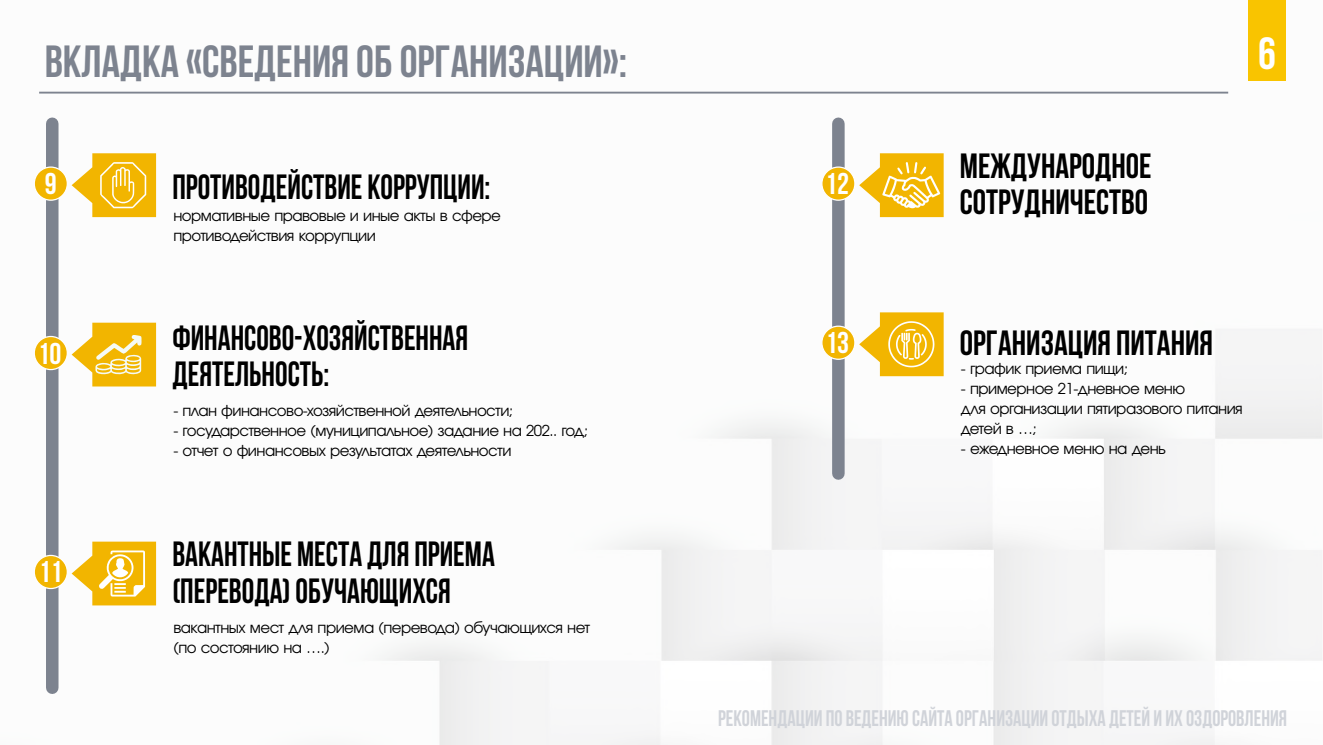
<style>
.page{position:relative;width:1323px;height:745px;background:#fff}
.page>*{position:absolute;margin:0;border:0;box-sizing:border-box;transform-origin:0 0}
.t1{font:700 45px "Bebas Neue";color:#7d838f}
.t2{font:700 45px "Bebas Neue";color:#fff}
.t3{font:700 35px/36.4px "Bebas Neue";color:#000;scale:.9 1}
.t4{font:700 35px/36.4px "Bebas Neue";color:#000;scale:.96 1}
.t5{font:700 30px "Bebas Neue";color:#fff}
.t6{font:700 22.5px "Bebas Neue";color:#d0d3d9;scale:.91 1}
.t7{font:15px/20px "Evolventa";letter-spacing:-.035em;color:#000}
</style>
<div class="page">
<img style="left:39px;top:80px;width:1284px;height:664px">
<div style="left:1248px;top:0;width:38px;height:80px;background:#f9c400"></div>
<hr style="left:39px;top:92px;width:1189px;height:1px;background:#7d838f">
<div style="left:832px;top:124px;width:13px;height:349px;background:#7d838f"></div>
<div style="left:821px;top:166px;width:34px;height:35px;background:#f2b500;border:1px solid #fff;border-radius:50%"></div>
<svg style="left:859px;top:153px;width:85px;height:64px"></svg>
<div style="left:821px;top:325px;width:34px;height:34px;background:#f2b500;border:1px solid #fff;border-radius:50%"></div>
<svg style="left:859px;top:312px;width:85px;height:64px"></svg>
<div style="left:46px;top:124px;width:13px;height:563px;background:#7d838f"></div>
<div style="left:34px;top:166px;width:34px;height:35px;background:#f2b500;border:1px solid #fff;border-radius:50%"></div>
<svg style="left:72px;top:153px;width:84px;height:64px"></svg>
<div style="left:34px;top:335px;width:34px;height:35px;background:#f2b500;border:1px solid #fff;border-radius:50%"></div>
<svg style="left:72px;top:322px;width:84px;height:64px"></svg>
<div style="left:34px;top:554px;width:34px;height:34px;background:#f2b500;border:1px solid #fff;border-radius:50%"></div>
<svg style="left:72px;top:541px;width:84px;height:64px"></svg>
<h1 class="t1" style="left:45px;top:43px;width:584px">вкладка «Сведения об организации»:</h1>
<h3 class="t5" style="left:45px;top:171px;width:13px">9</h3>
<h3 class="t5" style="left:38px;top:341px;width:25px">10</h3>
<h3 class="t5" style="left:39px;top:559px;width:25px">11</h3>
<h2 class="t3" style="left:172px;top:171px;width:355px">Противодействие коррупции:</h2>
<p class="t7" style="left:173px;top:206px;width:329px">нормативные правовые и иные акты в сфере противодействия коррупции</p>
<h2 class="t3" style="left:172px;top:322px;width:330px">Финансово-хозяйственная деятельность:</h2>
<p class="t7" style="left:173px;top:401px;width:341px">- план финансово-хозяйственной деятельности;</p>
<p class="t7" style="left:173px;top:421px;width:416px">- государственное (муниципальное) задание на 202.. год;</p>
<p class="t7" style="left:173px;top:441px;width:340px">- отчет о финансовых результатах деятельности</p>
<h2 class="t3" style="left:172px;top:538px;width:360px">Вакантные места для приема (перевода) обучающихся</h2>
<p class="t7" style="left:173px;top:618px;width:418px">вакантных мест для приема (перевода) обучающихся нет (по состоянию на ….)</p>
<h3 class="t5" style="left:825px;top:171px;width:25px">12</h3>
<h2 class="t4" style="left:960px;top:151px;width:201px">Международное сотрудничество</h2>
<h1 class="t2" style="left:1258px;top:35px;width:19px">6</h1>
<h3 class="t5" style="left:825px;top:330px;width:25px">13</h3>
<h2 class="t4" style="left:960px;top:328px;width:265px">Организация питания</h2>
<p class="t7" style="left:961px;top:359px;width:169px">- график приема пищи;</p>
<p class="t7" style="left:961px;top:379px;width:283px">- примерное 21-дневное меню<br>для организации пятиразового питания детей в …;</p>
<p class="t7" style="left:961px;top:439px;width:206px">- ежедневное меню на день</p>
<h3 class="t6" style="left:718px;top:709px;width:627px">РЕКОМЕНДАЦИИ ПО ВЕДЕНИЮ САЙТА ОРГАНИЗАЦИИ ОТДЫХА ДЕТЕЙ И ИХ ОЗДОРОВЛЕНИЯ</h3>
</div>
